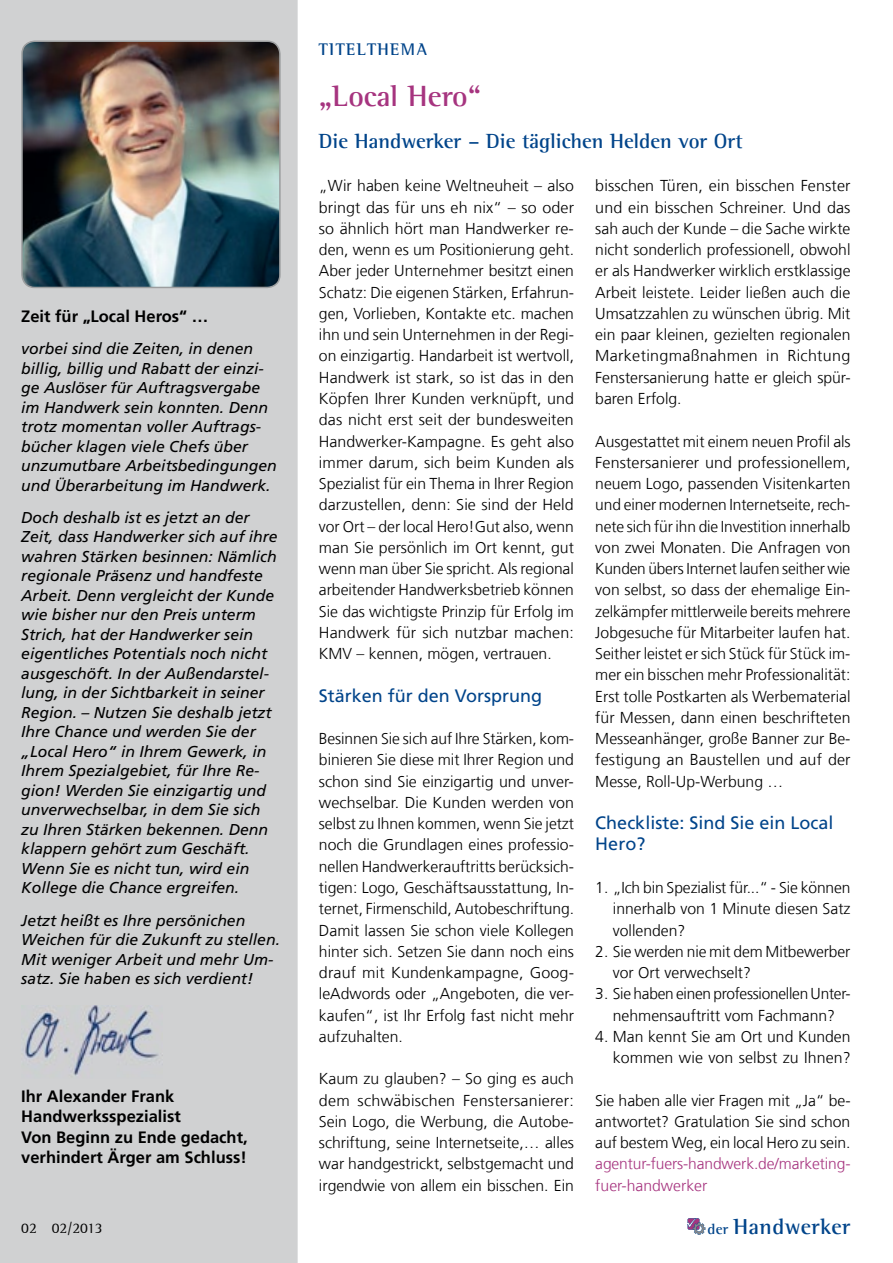
<style>
.page{position:relative;width:893px;height:1263px;background:#fff}
.page>*{position:absolute;margin:0;border:0;box-sizing:border-box;transform-origin:0 0}
.t1{font:700 30px "Rotis Semi Serif";color:#a6347f}
.t2{font:700 22.2px "Rotis Semi Serif";color:#00448a}
.t3{font:700 21px "Rotis Semi Serif";color:#00448a}
.t4{font:18px/21.3px "Frutiger";color:#00448a}
.t5{font:700 17.25px "Rotis Semi Serif";letter-spacing:.08em;color:#00448a}
.t6{font:700 16.5px/20.2px "Frutiger";color:#000}
.t7{font:300 15.75px/21.3px "Frutiger LT Com";color:#000;text-align:justify}
.t8{font:italic 15.75px/19.5px "Frutiger";color:#000}
.t9{font:300 15.75px/21.3px "Frutiger LT Com";letter-spacing:-.005em;color:#a6347f}
.t10{font:15px "Rotis Semi Serif";color:#000}
.s1{font-size:14.85px}
</style>
<div class="page">
<svg style="left:687px;top:1218px;width:18px;height:17px"></svg>
<div style="left:0;top:0;width:298px;height:1263px;background:#d0d1d2"></div>
<img style="left:21px;top:1005px;width:141px;height:73px">
<img style="left:21px;top:40px;width:260px;height:248px">
<p class="t6" style="left:21px;top:306px;width:189px">Zeit für „Local Heros“ …</p>
<p class="t8" style="left:21px;top:339px;width:257px">vorbei sind die Zeiten, in denen billig, billig und Rabatt der einzi&shy;ge Auslöser für Auftragsvergabe im Handwerk sein konnten. Denn trotz momentan voller Auftrags&shy;bücher klagen viele Chefs über unzumutbare Arbeitsbedingungen und Überarbeitung im Handwerk.</p>
<p class="t8" style="left:21px;top:507px;width:258px">Doch deshalb ist es jetzt an der<br>Zeit, dass Handwerker sich auf ihre wahren Stärken besinnen: Nämlich regionale Präsenz und handfeste<br>Arbeit. Denn vergleicht der Kunde wie bisher nur den Preis unterm<br>Strich, hat der Handwerker sein eigentliches Potentials noch nicht ausgeschöft. In der Außendarstel&shy;lung, in der Sichtbarkeit in seiner<br>Region. – Nutzen Sie deshalb jetzt<br>Ihre Chance und werden Sie der „Local Hero“ in Ihrem Gewerk, in<br>Ihrem Spezialgebiet, für Ihre Re&shy;gion! Werden Sie einzigartig und unverwechselbar, in dem Sie sich zu Ihren Stärken bekennen. Denn klappern gehört zum Geschäft.<br>Wenn Sie es nicht tun, wird ein<br>Kollege die Chance ergreifen.</p>
<p class="t8" style="left:21px;top:910px;width:260px">Jetzt heißt es Ihre persönichen<br>Weichen für die Zukunft zu stellen.<br>Mit weniger Arbeit und mehr Um&shy;satz. Sie haben es sich verdient!</p>
<p class="t6" style="left:21px;top:1086px;width:228px">Ihr Alexander Frank<br>Handwerksspezialist<br>Von Beginn zu Ende gedacht, verhindert Ärger am Schluss!</p>
<p class="t10" style="left:21px;top:1219px;width:83px">02 02/2013</p>
<p class="t5" style="left:319px;top:38px;width:110px">tIteltHema</p>
<h1 class="t1" style="left:319px;top:78px;width:164px">„local Hero“</h1>
<h3 class="t3" style="left:319px;top:128px;width:425px">Die Handwerker – Die täglichen Helden vor ort</h3>
<p class="t7" style="left:319px;top:175px;width:257px">„Wir haben keine Weltneuheit – also bringt das für uns eh nix“ – so oder so ähnlich hört man Handwerker re&shy;den, wenn es um Positionierung geht.<br>Aber jeder Unternehmer besitzt einen Schatz: Die eigenen Stärken, Erfahrun&shy;gen, Vorlieben, Kontakte etc. machen ihn und sein Unternehmen in der Regi&shy;on einzigartig. Handarbeit ist wertvoll, Handwerk ist stark, so ist das in den Köpfen Ihrer Kunden verknüpft, und das nicht erst seit der bundesweiten Handwerker-Kampagne. Es geht also immer darum, sich beim Kunden als Spezialist für ein Thema in Ihrer Region darzustellen, denn: Sie sind der Held vor Ort – der local Hero!Gut also, wenn man Sie persönlich im Ort kennt, gut wenn man über Sie spricht. Als regional arbeitender Handwerksbetrieb können Sie das wichtigste Prinzip für Erfolg im Handwerk für sich nutzbar machen:<br>KMV – kennen, mögen, vertrauen.</p>
<p class="t4" style="left:319px;top:685px;width:225px">Stärken für den Vorsprung</p>
<p class="t7" style="left:319px;top:728px;width:257px">Besinnen Sie sich auf Ihre Stärken, kom&shy;binieren Sie diese mit Ihrer Region und schon sind Sie einzigartig und unver&shy;wechselbar. Die Kunden werden von selbst zu Ihnen kommen, wenn Sie jetzt noch die Grundlagen eines professio&shy;nellen Handwerkerauftritts berücksich&shy;tigen: Logo, Geschäftsausstattung, In&shy;ternet, Firmenschild, Autobeschriftung.<br>Damit lassen Sie schon viele Kollegen hinter sich. Setzen Sie dann noch eins drauf mit Kundenkampagne, Goog&shy;leAdwords oder „Angeboten, die ver&shy;kaufen“, ist Ihr Erfolg fast nicht mehr aufzuhalten.</p>
<p class="t7" style="left:319px;top:1068px;width:257px">Kaum zu glauben? – So ging es auch dem schwäbischen Fenstersanierer:<br>Sein Logo, die Werbung, die Autobe&shy;schriftung, seine Internetseite,… alles war handgestrickt, selbstgemacht und irgendwie von allem ein bisschen. Ein</p>
<p class="t7" style="left:595px;top:175px;width:257px">bisschen Türen, ein bisschen Fenster und ein bisschen Schreiner. Und das sah auch der Kunde – die Sache wirkte nicht sonderlich professionell, obwohl er als Handwerker wirklich erstklassige Arbeit leistete. Leider ließen auch die Umsatzzahlen zu wünschen übrig. Mit ein paar kleinen, gezielten regionalen Marketingmaßnahmen in Richtung Fenstersanierung hatte er gleich spür&shy;baren Erfolg.</p>
<p class="t7" style="left:595px;top:430px;width:257px">Ausgestattet mit einem neuen Profil als Fenstersanierer und professionellem, neuem Logo, passenden Visitenkarten und einer modernen Internetseite, rech&shy;nete sich für ihn die Investition innerhalb von zwei Monaten. Die Anfragen von Kunden übers Internet laufen seither wie von selbst, so dass der ehemalige Ein&shy;zelkämpfer mittlerweile bereits mehrere Jobgesuche für Mitarbeiter laufen hat.<br>Seither leistet er sich Stück für Stück im&shy;mer ein bisschen mehr Professionalität:<br>Erst tolle Postkarten als Werbematerial für Messen, dann einen beschrifteten Messeanhänger, große Banner zur Be&shy;festigung an Baustellen und auf der Messe, Roll-Up-Werbung …</p>
<p class="t4" style="left:595px;top:812px;width:240px">Checkliste: Sind Sie ein Local<br>Hero?</p>
<p class="t7" style="left:613px;top:877px;width:239px;text-indent:-18px">1. „Ich bin Spezialist für...“ - Sie können innerhalb von 1 Minute diesen Satz vollenden?</p>
<p class="t7" style="left:613px;top:941px;width:239px;text-indent:-18px">2. Sie werden nie mit dem Mitbewerber vor Ort verwechselt?</p>
<p class="t7" style="left:595px;top:983px;width:257px;text-align:center">3. Sie haben einen professionellen Unter&shy;nehmensauftritt vom Fachmann?</p>
<p class="t7" style="left:595px;top:1026px;width:257px;text-align:right">4. Man kennt Sie am Ort und Kunden kommen wie von selbst zu Ihnen?</p>
<p class="t7" style="left:595px;top:1090px;width:257px">Sie haben alle vier Fragen mit „Ja“ be&shy;antwortet? Gratulation Sie sind schon auf bestem Weg, ein local Hero zu sein.</p>
<p class="t9" style="left:595px;top:1153px;width:257px">agentur-fuers-handwerk.de/marketing&shy;fuer-handwerker</p>
<h2 class="t2" style="left:707px;top:1213px;width:144px"><span class="s1">der</span> Handwerker</h2>
</div>
